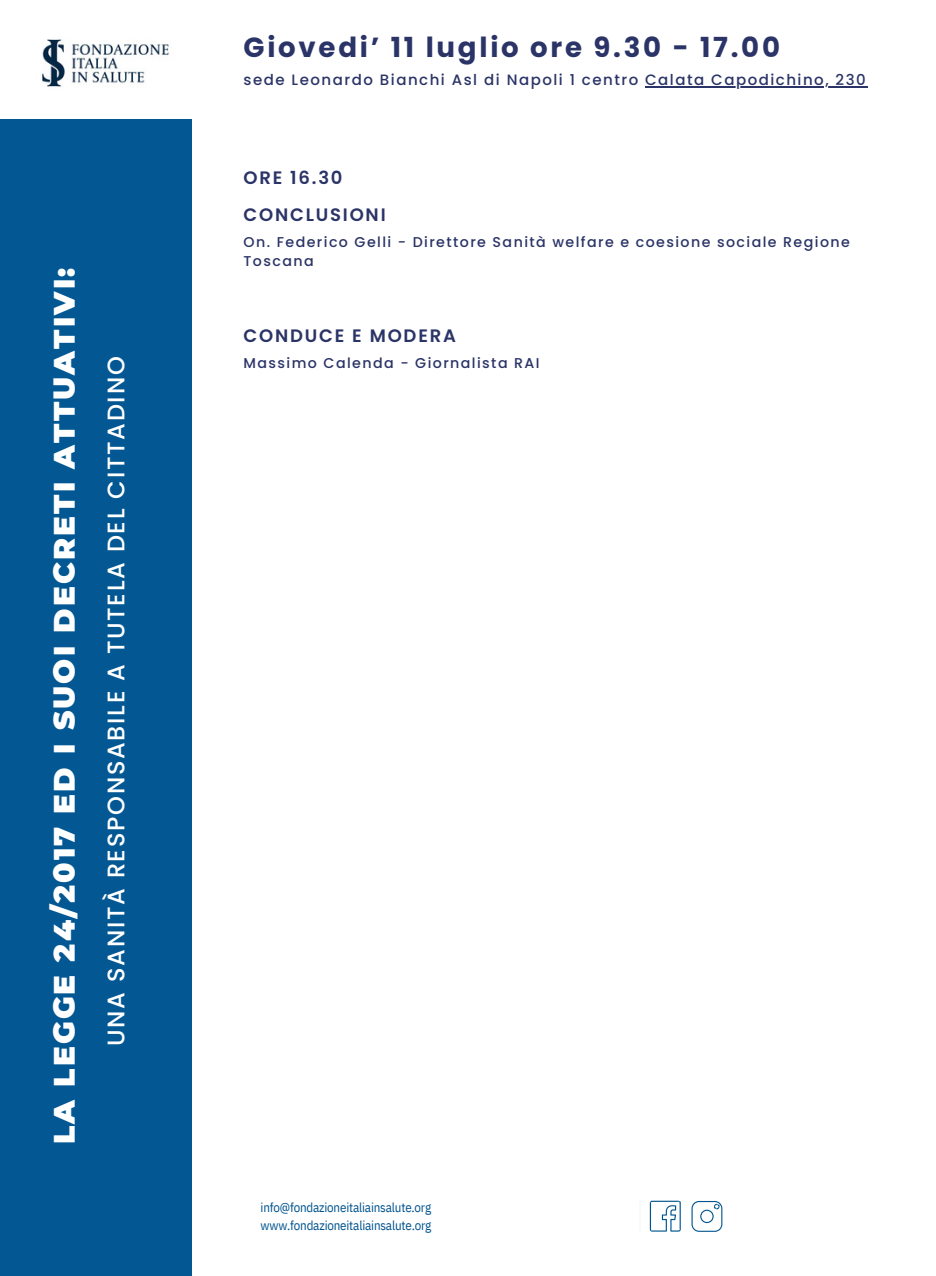
<style>
.page{position:relative;width:936px;height:1276px;background:#fff}
.page>*{position:absolute;margin:0;border:0;box-sizing:border-box;transform-origin:0 0}
.t1{font:900 29.7px "Montserrat";letter-spacing:.07em;color:#fff}
.t2{font:700 27.6px "Poppins";letter-spacing:.1em;color:#2b3467}
.t3{font:500 24px "Poppins";letter-spacing:.075em;color:#fff}
.t4{font:600 18px "Poppins";letter-spacing:.1em;color:#2b3467}
.t5{font:500 15px "Poppins";letter-spacing:.1em;color:#2b3467}
.t6{font:500 14.1px/18.9px "Poppins";letter-spacing:.1em;color:#2b3467}
.t7{font:12.9px/17.4px "IBM Plex Sans Cond";letter-spacing:-.015em;color:#00548f}
</style>
<div class="page">
<div style="left:0;top:119px;width:191px;height:1156px;background:#035894"></div>
<img style="left:42px;top:39px;width:127px;height:48px">
<svg style="left:650px;top:1200px;width:31px;height:31px"></svg>
<svg style="left:692px;top:1201px;width:30px;height:31px"></svg>
<hr style="left:639px;top:1201px;width:1px;height:31px;background:#f5fbf9">
<hr style="left:645px;top:87px;width:222px;height:1px;background:#2b3467">
<h1 class="t1" style="left:46px;top:1144px;width:878px;rotate:-90deg">LA LEGGE 24/2017 ED I SUOI DECRETI ATTUATIVI:</h1>
<p class="t3" style="left:99px;top:1046px;width:691px;rotate:-90deg">UNA SANITÀ RESPONSABILE A TUTELA DEL CITTADINO</p>
<p class="t2" style="left:244px;top:28px;width:538px">Giovedi’ 11 luglio ore 9.30 - 17.00</p>
<p class="t5" style="left:244px;top:70px;width:396px">sede Leonardo Bianchi Asl di Napoli 1 centro</p>
<p class="t5" style="left:645px;top:70px;width:222px">Calata Capodichino, 230</p>
<h3 class="t4" style="left:244px;top:165px;width:101px">ORE 16.30</h3>
<p class="t4" style="left:244px;top:202px;width:144px">CONCLUSIONI</p>
<p class="t6" style="left:244px;top:233px;width:608px">On. Federico Gelli - Direttore Sanità welfare e coesione sociale Regione<br>Toscana</p>
<p class="t4" style="left:244px;top:323px;width:214px">CONDUCE E MODERA</p>
<p class="t6" style="left:244px;top:354px;width:298px">Massimo Calenda - Giornalista RAI</p>
<p class="t7" style="left:261px;top:1198px;width:172px">info@fondazioneitaliainsalute.org www.fondazioneitaliainsalute.org</p>
</div>
